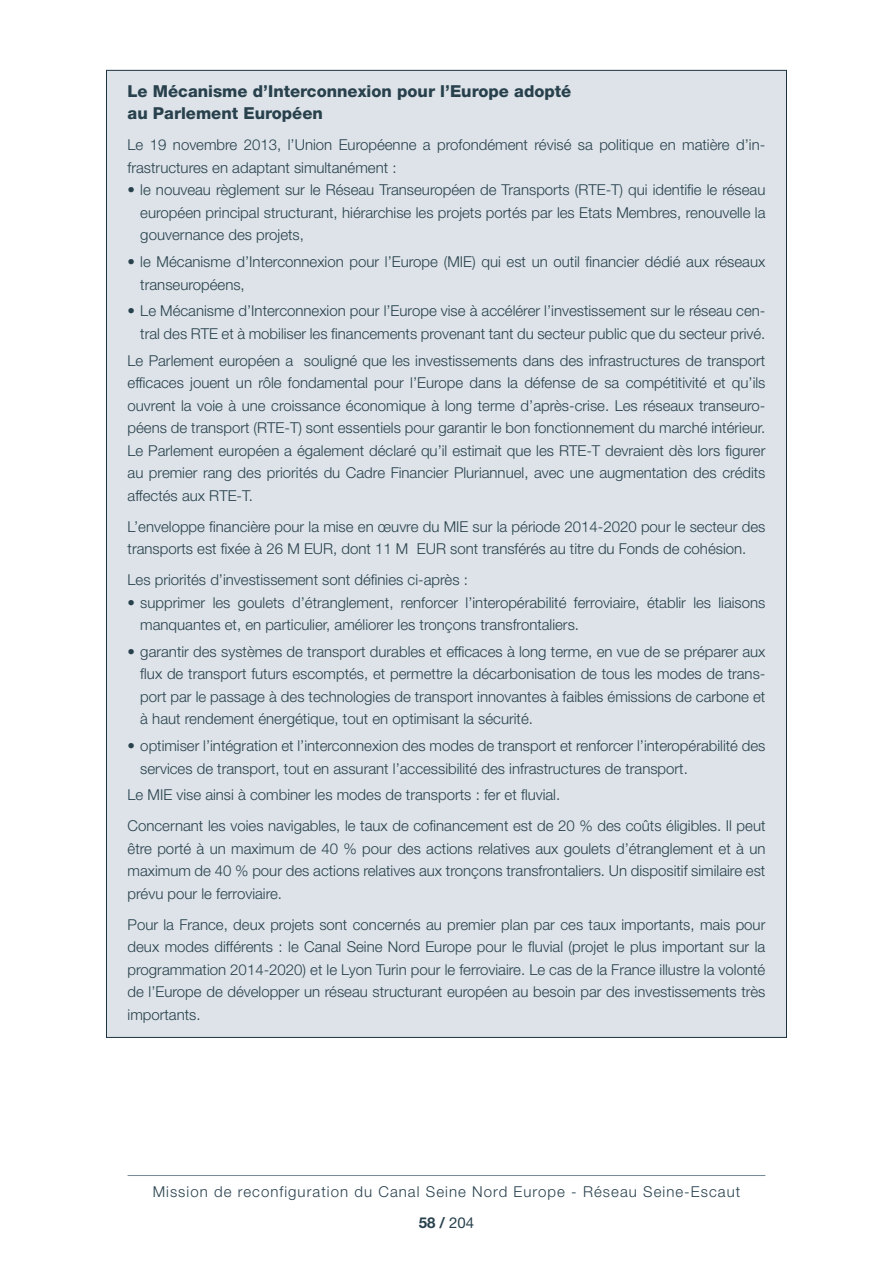
<style>
.page{position:relative;width:893px;height:1263px;background:#fff}
.page>*{position:absolute;margin:0;border:0;box-sizing:border-box;transform-origin:0 0}
.t1{font:800 16.5px/22.5px "Helvetica Neue LT Std";color:#28414d}
.t2{font:300 15px/22.5px "Helvetica Neue LT Std";color:#28414d}
.t3{font:300 15px/31px "Helvetica Neue LT Std";letter-spacing:.07em;color:#28414d;text-align:center}
.s1{font-weight:700}
.s2{font-weight:400}
</style>
<div class="page">
<hr style="left:128px;top:1175px;width:637px;height:1px;background:#738a95">
<div style="left:106px;top:70px;width:681px;height:967px;background:#dde3e8;border:1px solid #1b343f"></div>
<p class="t1" style="left:128px;top:80px;width:445px">Le Mécanisme d’Interconnexion pour l’Europe adopté au Parlement Européen</p>
<p class="t2" style="left:128px;top:133px;width:639px">Le 19 novembre 2013, l’Union Européenne a profondément révisé sa politique en matière d’in&shy;frastructures en adaptant simultanément :</p>
<p class="t2" style="left:140px;top:178px;width:627px;text-align:justify;text-indent:-13px">• le nouveau règlement sur le Réseau Transeuropéen de Transports (RTE-T) qui identifie le réseau européen principal structurant, hiérarchise les projets portés par les Etats Membres, renouvelle la gouvernance des projets,</p>
<p class="t2" style="left:140px;top:250px;width:626px;text-indent:-13px">• le Mécanisme d’Interconnexion pour l’Europe (MIE) qui est un outil financier dédié aux réseaux transeuropéens,</p>
<p class="t2" style="left:128px;top:299px;width:639px;text-align:right">• Le Mécanisme d’Interconnexion pour l’Europe vise à accélérer l’investissement sur le réseau cen&shy;tral des RTE et à mobiliser les financements provenant tant du secteur public que du secteur privé.</p>
<p class="t2" style="left:128px;top:349px;width:639px;text-align:justify">Le Parlement européen a souligné que les investissements dans des infrastructures de transport efficaces jouent un rôle fondamental pour l’Europe dans la défense de sa compétitivité et qu’ils ouvrent la voie à une croissance économique à long terme d’après-crise. Les réseaux transeuro&shy;péens de transport (RTE-T) sont essentiels pour garantir le bon fonctionnement du marché intérieur.<br>Le Parlement européen a également déclaré qu’il estimait que les RTE-T devraient dès lors figurer au premier rang des priorités du Cadre Financier Pluriannuel, avec une augmentation des crédits affectés aux RTE-T.</p>
<p class="t2" style="left:128px;top:515px;width:639px">L’enveloppe financière pour la mise en œuvre du MIE sur la période 2014-2020 pour le secteur des transports est fixée à 26 M EUR, dont 11 M EUR sont transférés au titre du Fonds de cohésion.</p>
<p class="t2" style="left:128px;top:568px;width:342px">Les priorités d’investissement sont définies ci-après :</p>
<p class="t2" style="left:140px;top:591px;width:627px;text-indent:-13px">• supprimer les goulets d’étranglement, renforcer l’interopérabilité ferroviaire, établir les liaisons manquantes et, en particulier, améliorer les tronçons transfrontaliers.</p>
<p class="t2" style="left:140px;top:640px;width:627px;text-align:justify;text-indent:-13px">• garantir des systèmes de transport durables et efficaces à long terme, en vue de se préparer aux flux de transport futurs escomptés, et permettre la décarbonisation de tous les modes de trans&shy;port par le passage à des technologies de transport innovantes à faibles émissions de carbone et à haut rendement énergétique, tout en optimisant la sécurité.</p>
<p class="t2" style="left:140px;top:734px;width:627px;text-indent:-13px">• optimiser l’intégration et l’interconnexion des modes de transport et renforcer l’interopérabilité des services de transport, tout en assurant l’accessibilité des infrastructures de transport.</p>
<p class="t2" style="left:128px;top:783px;width:434px">Le MIE vise ainsi à combiner les modes de transports : fer et fluvial.</p>
<p class="t2" style="left:128px;top:814px;width:639px;text-align:justify">Concernant les voies navigables, le taux de cofinancement est de 20 % des coûts éligibles. Il peut être porté à un maximum de 40 % pour des actions relatives aux goulets d’étranglement et à un maximum de 40 % pour des actions relatives aux tronçons transfrontaliers. Un dispositif similaire est prévu pour le ferroviaire.</p>
<p class="t2" style="left:128px;top:913px;width:639px;text-align:justify">Pour la France, deux projets sont concernés au premier plan par ces taux importants, mais pour deux modes différents : le Canal Seine Nord Europe pour le fluvial (projet le plus important sur la programmation 2014-2020) et le Lyon Turin pour le ferroviaire. Le cas de la France illustre la volonté de l’Europe de développer un réseau structurant européen au besoin par des investissements très importants.</p>
<p class="t3" style="left:153px;top:1176px;width:589px">Mission de reconfiguration du Canal Seine Nord Europe - Réseau Seine-Escaut<br><span class="s1">58 /</span> <span class="s2">204</span></p>
</div>
